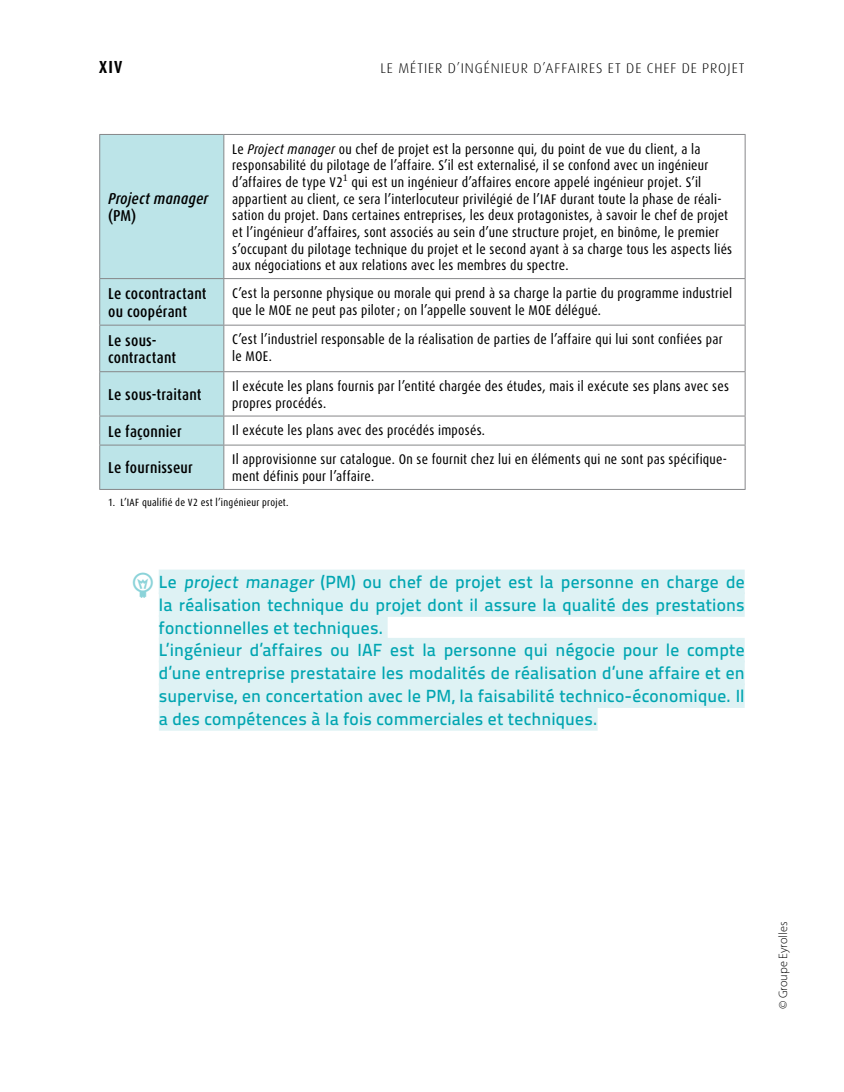
<style>
.page{position:relative;width:844px;height:1092px;background:#fff}
.page>*{position:absolute;margin:0;border:0;box-sizing:border-box;transform-origin:0 0}
.A_RETENIR-ssBlanc_av{font:17.5px/22.8px "Titillium Text 25 L 600 wt";letter-spacing:.01em;color:#00a5b1;text-align:justify}
.t1{font:700 17.5px "Dax Condensed";color:#000}
.TABLO-courant-tetier{font:500 15.75px/17.5px "Dax Condensed";letter-spacing:.015em;color:#000}
.TABLO-courant-tetier-2{font:italic 500 15.75px/17.5px "Dax Condensed";letter-spacing:.01em;color:#000}
.TABLO-courant-Txt{font:14px/16.6px "Dax Condensed";letter-spacing:.02em;color:#000}
.t2{font:300 14px "Dax";letter-spacing:.065em;color:#000}
.t3{font:300 12.25px "Myriad Pro";color:#000}
.TABLO-courant-notes{font:10.5px "Dax Condensed";letter-spacing:.03em;color:#000}
.s1{font-style:normal}
.s2{font-style:italic}
</style>
<div class="page">
<div style="left:159px;top:569px;width:585px;height:25px;background:#def2f4"></div>
<div style="left:159px;top:592px;width:585px;height:24px;background:#def2f4"></div>
<div style="left:159px;top:615px;width:228px;height:24px;background:#def2f4"></div>
<div style="left:159px;top:637px;width:585px;height:25px;background:#def2f4"></div>
<div style="left:159px;top:660px;width:585px;height:25px;background:#def2f4"></div>
<div style="left:159px;top:683px;width:585px;height:24px;background:#def2f4"></div>
<div style="left:159px;top:706px;width:438px;height:24px;background:#def2f4"></div>
<div style="left:100px;top:135px;width:123px;height:354px;background:#bce4e8"></div>
<hr style="left:99px;top:134px;width:125px;height:1px;background:#868789">
<hr style="left:99px;top:278px;width:125px;height:1px;background:#868789">
<hr style="left:99px;top:325px;width:125px;height:1px;background:#868789">
<hr style="left:99px;top:371px;width:125px;height:1px;background:#868789">
<hr style="left:99px;top:415px;width:125px;height:1px;background:#868789">
<hr style="left:99px;top:444px;width:125px;height:1px;background:#868789">
<hr style="left:224px;top:134px;width:521px;height:1px;background:#868789">
<hr style="left:224px;top:278px;width:521px;height:1px;background:#868789">
<hr style="left:224px;top:325px;width:521px;height:1px;background:#868789">
<hr style="left:224px;top:371px;width:521px;height:1px;background:#868789">
<hr style="left:224px;top:415px;width:521px;height:1px;background:#868789">
<hr style="left:224px;top:444px;width:521px;height:1px;background:#868789">
<hr style="left:99px;top:135px;width:1px;height:143px;background:#868789">
<hr style="left:99px;top:279px;width:1px;height:46px;background:#868789">
<hr style="left:99px;top:325px;width:1px;height:46px;background:#868789">
<hr style="left:99px;top:372px;width:1px;height:43px;background:#868789">
<svg style="left:99px;top:416px;width:1px;height:28px"></svg>
<hr style="left:99px;top:445px;width:1px;height:44px;background:#868789">
<hr style="left:223px;top:135px;width:1px;height:143px;background:#868789">
<hr style="left:223px;top:279px;width:1px;height:46px;background:#868789">
<hr style="left:223px;top:325px;width:1px;height:46px;background:#868789">
<hr style="left:223px;top:372px;width:1px;height:43px;background:#868789">
<svg style="left:223px;top:416px;width:1px;height:28px"></svg>
<hr style="left:223px;top:445px;width:1px;height:44px;background:#868789">
<hr style="left:744px;top:135px;width:1px;height:143px;background:#868789">
<hr style="left:744px;top:279px;width:1px;height:46px;background:#868789">
<hr style="left:744px;top:325px;width:1px;height:46px;background:#868789">
<hr style="left:744px;top:372px;width:1px;height:43px;background:#868789">
<svg style="left:744px;top:416px;width:1px;height:28px"></svg>
<hr style="left:744px;top:445px;width:1px;height:44px;background:#868789">
<hr style="left:99px;top:489px;width:125px;height:1px;background:#868789">
<hr style="left:224px;top:489px;width:521px;height:1px;background:#868789">
<p class="t1" style="left:99px;top:57px;width:25px">XIV</p>
<p class="t2" style="left:380px;top:61px;width:366px">LE MÉTIER D’INGÉNIEUR D’AFFAIRES ET DE CHEF DE PROJET</p>
<p class="TABLO-courant-tetier-2" style="left:108px;top:190px;width:101px">Project manager <span class="s1">(PM)</span></p>
<p class="TABLO-courant-Txt" style="left:232px;top:141px;width:501px">Le <span class="s2">Project manager</span> ou chef de projet est la personne qui, du point de vue du client, a la responsabilité du pilotage de l’affaire. S’il est externalisé, il se confond avec un ingénieur d’affaires de type V2<sup>1</sup> qui est un ingénieur d’affaires encore appelé ingénieur projet. S’il appartient au client, ce sera l’interlocuteur privilégié de l’IAF durant toute la phase de réali&shy;sation du projet. Dans certaines entreprises, les deux protagonistes, à savoir le chef de projet et l’ingénieur d’affaires, sont associés au sein d’une structure projet, en binôme, le premier s’occupant du pilotage technique du projet et le second ayant à sa charge tous les aspects liés aux négociations et aux relations avec les membres du spectre.</p>
<p class="TABLO-courant-tetier" style="left:108px;top:285px;width:100px">Le cocontractant ou coopérant</p>
<p class="TABLO-courant-Txt" style="left:232px;top:285px;width:501px">C’est la personne physique ou morale qui prend à sa charge la partie du programme industriel que le MOE ne peut pas piloter; on l’appelle souvent le MOE délégué.</p>
<p class="TABLO-courant-tetier" style="left:108px;top:332px;width:69px">Le sous&shy;contractant</p>
<p class="TABLO-courant-Txt" style="left:232px;top:331px;width:491px">C’est l’industriel responsable de la réalisation de parties de l’affaire qui lui sont confiées par le MOE.</p>
<p class="TABLO-courant-tetier" style="left:108px;top:386px;width:95px">Le sous-traitant</p>
<p class="TABLO-courant-Txt" style="left:232px;top:378px;width:498px">Il exécute les plans fournis par l’entité chargée des études, mais il exécute ses plans avec ses propres procédés.</p>
<p class="TABLO-courant-tetier" style="left:108px;top:422px;width:75px">Le façonnier</p>
<p class="TABLO-courant-Txt" style="left:232px;top:422px;width:254px">Il exécute les plans avec des procédés imposés.</p>
<p class="TABLO-courant-tetier" style="left:108px;top:459px;width:86px">Le fournisseur</p>
<p class="TABLO-courant-Txt" style="left:232px;top:451px;width:496px">Il approvisionne sur catalogue. On se fournit chez lui en éléments qui ne sont pas spécifique&shy;ment définis pour l’affaire.</p>
<p class="TABLO-courant-notes" style="left:108px;top:496px;width:182px">1. L’IAF qualifié de V2 est l’ingénieur projet.</p>
<p class="A_RETENIR-ssBlanc_av" style="left:159px;top:569px;width:587px">Le project manager (PM) ou chef de projet est la personne en charge de la réalisation technique du projet dont il assure la qualité des prestations fonctionnelles et techniques.</p>
<p class="A_RETENIR-ssBlanc_av" style="left:159px;top:637px;width:587px">L’ingénieur d’affaires ou IAF est la personne qui négocie pour le compte d’une entreprise prestataire les modalités de réalisation d’une affaire et en supervise, en concertation avec le PM, la faisabilité technico-économique. Il a des compétences à la fois commerciales et techniques.</p>
<p class="t3" style="left:775px;top:1009px;width:89px;rotate:-90deg">© Groupe Eyrolles</p>
</div>
